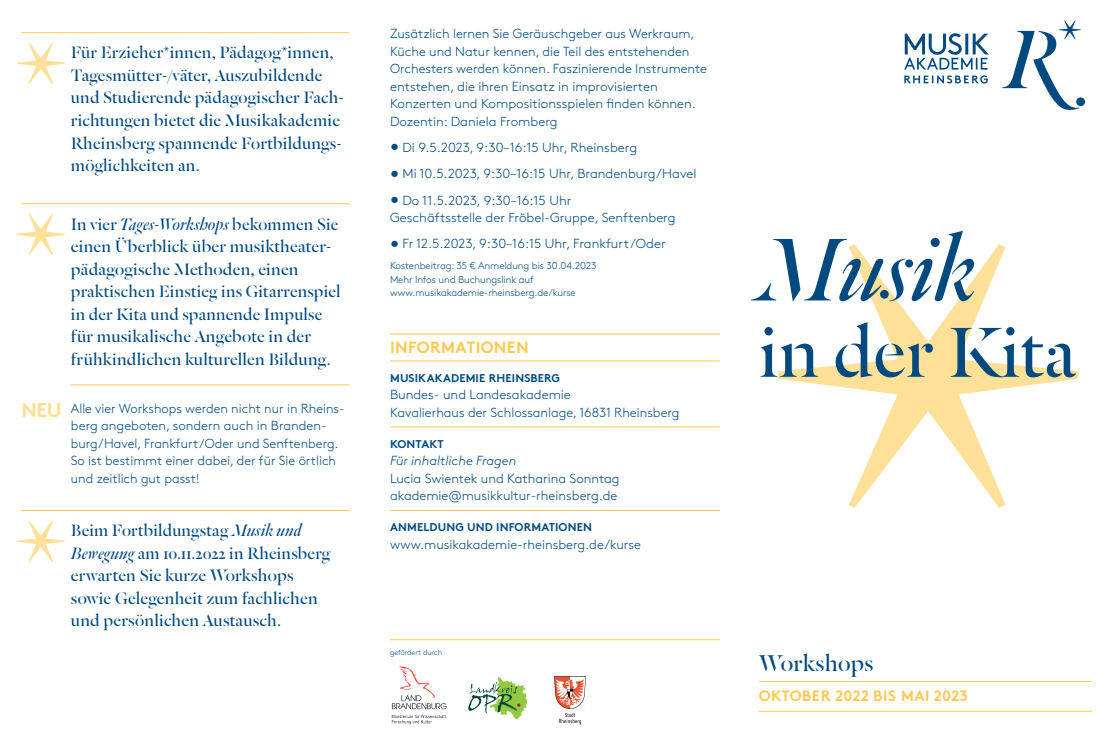
<style>
.page{position:relative;width:1117px;height:752px;background:#fff}
.page>*{position:absolute;margin:0;border:0;box-sizing:border-box;transform-origin:0 0}
.Titel_Dala_Floda_66{font:italic 97.5px "Dala Floda";color:#004a80}
.Titel_Dala_Floda_66-2{font:77.5px "Dala Floda";color:#004a80}
.S5_Rubrik_Versal{font:25px "Dala Floda";letter-spacing:.01em;color:#004a80}
.S5_Rubrik_Versal-2{font:18.12px/22.5px "Dala Floda";letter-spacing:.01em;color:#004a80}
.S5_Rubrik_Versal-3{font:700 16.25px "Brown Pro";letter-spacing:.02em;color:#fec952}
.S5_Rubrik_Versal-4{font:700 15px "Brown Pro";letter-spacing:.015em;color:#fec952}
._1_Text_regular{font:300 13.12px/17.5px "Brown Pro";color:#004a80}
._1_Text_regular-2{font:700 11.25px "Brown Pro";letter-spacing:.01em;color:#004a80}
.S3_Text{font:300 10px "Brown Pro";letter-spacing:-.01em;color:#004a80}
.S3_Text-2{font:300 7.5px "Brown Pro";letter-spacing:-.01em;color:#004a80}
.s1{font-style:italic}
.s2{font-weight:700;font-size:20px;color:#ffde90}
.s3{font-size:17.5px}
</style>
<div class="page">
<hr style="left:21px;top:32px;width:328px;height:1px;background:#fec952">
<hr style="left:21px;top:203px;width:328px;height:1px;background:#fec952">
<hr style="left:71px;top:384px;width:278px;height:1px;background:#fec952">
<hr style="left:21px;top:510px;width:328px;height:1px;background:#fec952">
<svg style="left:17px;top:42px;width:48px;height:42px"></svg>
<svg style="left:17px;top:213px;width:48px;height:42px"></svg>
<svg style="left:17px;top:520px;width:48px;height:42px"></svg>
<svg style="left:777px;top:244px;width:301px;height:263px"></svg>
<svg style="left:1002px;top:20px;width:82px;height:90px"></svg>
<svg style="left:904px;top:33px;width:84px;height:50px"></svg>
<hr style="left:758px;top:681px;width:333px;height:1px;background:#fec952">
<hr style="left:758px;top:710px;width:333px;height:1px;background:#fec952">
<hr style="left:390px;top:333px;width:329px;height:1px;background:#fec952">
<hr style="left:390px;top:360px;width:329px;height:1px;background:#fec952">
<hr style="left:390px;top:426px;width:329px;height:1px;background:#fec952">
<hr style="left:390px;top:510px;width:329px;height:1px;background:#fec952">
<hr style="left:390px;top:639px;width:329px;height:1px;background:#fec952">
<svg style="left:559px;top:712px;width:22px;height:12px"></svg>
<img style="left:554px;top:676px;width:31px;height:31px">
<img style="left:468px;top:677px;width:58px;height:42px">
<svg style="left:392px;top:666px;width:55px;height:42px"></svg>
<svg style="left:392px;top:714px;width:54px;height:9px"></svg>
<p class="S5_Rubrik_Versal-2" style="left:71px;top:41px;width:274px">Für Erzieher*innen, Pädagog*innen, Tagesmütter-/väter, Auszubildende und Studierende pädagogischer Fach&shy;richtungen bietet die Musikakademie Rheinsberg spannende Fortbildungs&shy;möglichkeiten an.</p>
<p class="S5_Rubrik_Versal-2" style="left:71px;top:212px;width:271px">In vier <span class="s1">Tages-Workshops</span> bekommen Sie einen Überblick über musiktheater&shy;pädagogische Methoden, einen praktischen Einstieg ins Gitarrenspiel in der Kita und spannende Impulse für musikalische Angebote in der frühkindlichen kulturellen Bildung.</p>
<p class="_1_Text_regular" style="left:71px;top:398px;width:275px;text-indent:-50px"><span class="s2">NEU</span> Alle vier Workshops werden nicht nur in Rheins&shy;berg angeboten, sondern auch in Branden&shy;burg/Havel, Frankfurt/Oder und Senftenberg.<br>So ist bestimmt einer dabei, der für Sie örtlich und zeitlich gut passt!</p>
<p class="S5_Rubrik_Versal-2" style="left:71px;top:518px;width:261px">Beim Fortbildungstag <span class="s1">Musik und<br>Bewegung</span> am 10.11.2022 in Rheinsberg erwarten Sie kurze Workshops sowie Gelegenheit zum fachlichen und persönlichen Austausch.</p>
<p class="_1_Text_regular" style="left:390px;top:24px;width:318px">Zusätzlich lernen Sie Geräuschgeber aus Werkraum, Küche und Natur kennen, die Teil des entstehenden Orchesters werden können. Faszinierende Instrumente entstehen, die ihren Einsatz in improvisierten Konzerten und Kompositionsspielen finden können.<br>Dozentin: Daniela Fromberg</p>
<p class="_1_Text_regular" style="left:390px;top:138px;width:248px"><span class="s3">•</span> Di 9.5.2023, 9:30–16:15 Uhr, Rheinsberg</p>
<p class="_1_Text_regular" style="left:390px;top:164px;width:308px"><span class="s3">•</span> Mi 10.5.2023, 9:30–16:15 Uhr, Brandenburg/Havel</p>
<p class="_1_Text_regular" style="left:390px;top:190px;width:287px"><span class="s3">•</span> Do 11.5.2023, 9:30–16:15 Uhr<br>Geschäftsstelle der Fröbel-Gruppe, Senftenberg</p>
<p class="_1_Text_regular" style="left:390px;top:234px;width:277px"><span class="s3">•</span> Fr 12.5.2023, 9:30–16:15 Uhr, Frankfurt/Oder</p>
<p class="S3_Text" style="left:390px;top:258px;width:208px">Kostenbeitrag: 35 € Anmeldung bis 30.04.2023</p>
<p class="S3_Text" style="left:390px;top:272px;width:145px">Mehr Infos und Buchungslink auf</p>
<p class="S3_Text" style="left:390px;top:285px;width:187px">www.musikakademie-rheinsberg.de/kurse</p>
<p class="S5_Rubrik_Versal-3" style="left:390px;top:333px;width:140px">INFORMATIONEN</p>
<p class="_1_Text_regular-2" style="left:390px;top:368px;width:171px">MUSIKAKADEMIE RHEINSBERG</p>
<p class="_1_Text_regular" style="left:390px;top:385px;width:182px">Bundes- und Landesakademie</p>
<p class="_1_Text_regular" style="left:390px;top:402px;width:291px">Kavalierhaus der Schlossanlage, 16831 Rheinsberg</p>
<p class="_1_Text_regular-2" style="left:390px;top:434px;width:55px">KONTAKT</p>
<p class="_1_Text_regular" style="left:390px;top:451px;width:231px"><span class="s1">Für inhaltliche Fragen<br></span>Lucia Swientek und Katharina Sonntag</p>
<p class="_1_Text_regular" style="left:390px;top:486px;width:229px">akademie@musikkultur-rheinsberg.de</p>
<p class="_1_Text_regular-2" style="left:390px;top:518px;width:203px">ANMELDUNG UND INFORMATIONEN</p>
<p class="_1_Text_regular" style="left:390px;top:534px;width:252px">www.musikakademie-rheinsberg.de/kurse</p>
<p class="S3_Text-2" style="left:390px;top:646px;width:53px">gefördert durch</p>
<p class="Titel_Dala_Floda_66" style="left:758px;top:205px;width:218px">Musik</p>
<p class="Titel_Dala_Floda_66-2" style="left:758px;top:301px;width:319px">in der Kita</p>
<p class="S5_Rubrik_Versal" style="left:758px;top:646px;width:116px">Workshops</p>
<p class="S5_Rubrik_Versal-4" style="left:758px;top:683px;width:210px">OKTOBER 2022 BIS MAI 2023</p>
</div>
